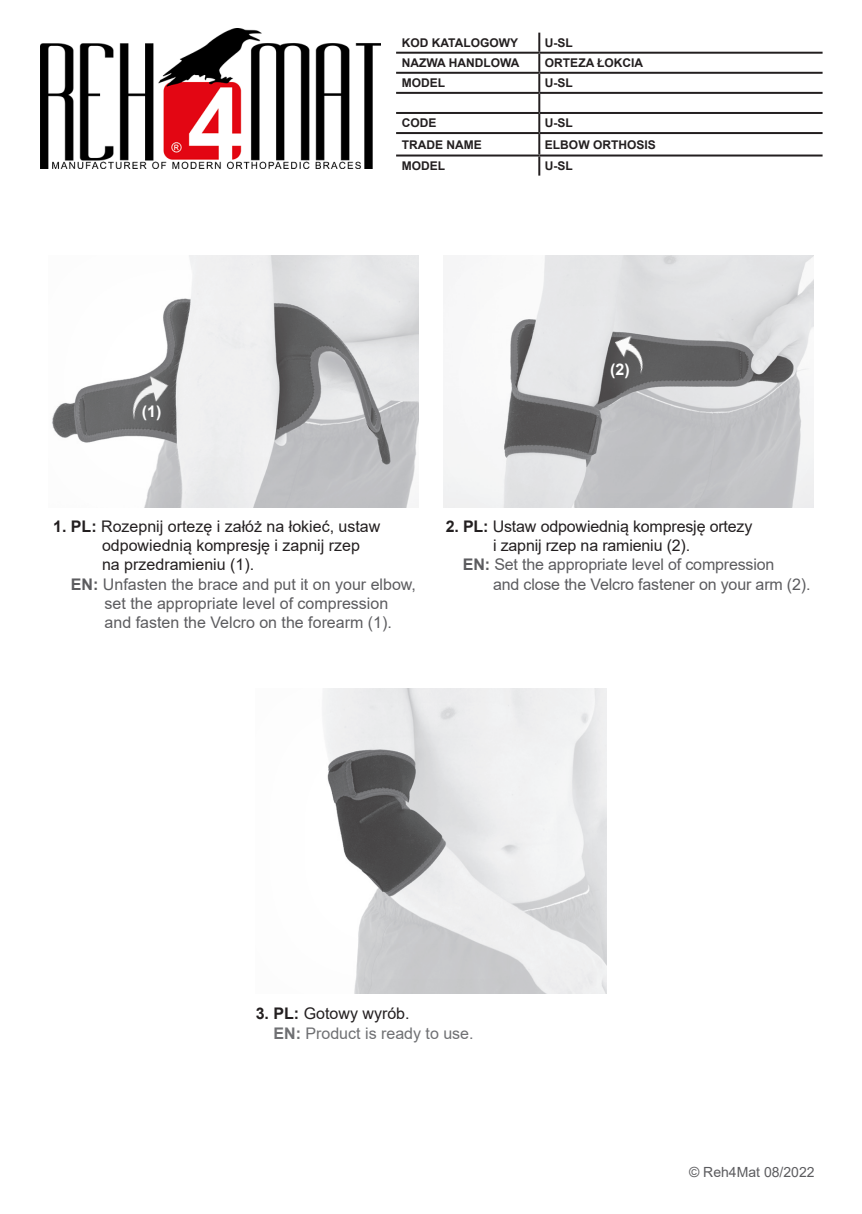
<style>
.page{position:relative;width:862px;height:1214px;background:#fff}
.page>*{position:absolute;margin:0;border:0;box-sizing:border-box;transform-origin:0 0}
.t1{font:16px "Arial";color:#5c5c5f}
.t2{font:16px "Arial";color:#231f20}
.t3{font:16px "Arial";color:#6f7073}
.t4{font:700 16px "Arial";color:#fff}
.t5{font:14px "Arial";color:#5c5c5f}
.t6{font:700 12px "Arial";color:#231f20}
.s1{font-weight:700}
</style>
<div class="page">
<div style="left:48px;top:253px;width:372px;height:256px;background:#231f20;opacity:.02"></div>
<div style="left:442px;top:253px;width:373px;height:254px;background:#231f20;opacity:.02"></div>
<hr style="left:396px;top:52px;width:143px;height:2px;background:#231f20">
<hr style="left:539px;top:52px;width:283px;height:2px;background:#231f20">
<hr style="left:396px;top:72px;width:143px;height:2px;background:#231f20">
<hr style="left:539px;top:72px;width:283px;height:2px;background:#231f20">
<hr style="left:396px;top:92px;width:143px;height:2px;background:#231f20">
<hr style="left:539px;top:92px;width:283px;height:2px;background:#231f20">
<hr style="left:396px;top:112px;width:143px;height:2px;background:#231f20">
<hr style="left:539px;top:112px;width:283px;height:2px;background:#231f20">
<svg style="left:538px;top:33px;width:2px;height:99px"></svg>
<hr style="left:396px;top:132px;width:143px;height:2px;background:#231f20">
<hr style="left:539px;top:132px;width:283px;height:2px;background:#231f20">
<hr style="left:538px;top:134px;width:2px;height:20px;background:#231f20">
<hr style="left:396px;top:154px;width:143px;height:2px;background:#231f20">
<hr style="left:539px;top:154px;width:283px;height:2px;background:#231f20">
<hr style="left:538px;top:156px;width:2px;height:20px;background:#231f20">
<img style="left:41px;top:28px;width:339px;height:140px">
<div style="left:255px;top:686px;width:353px;height:308px;background:#231f20;opacity:.02"></div>
<svg style="left:603px;top:323px;width:56px;height:56px;background:#89898a"></svg>
<svg style="left:114px;top:362px;width:64px;height:65px"></svg>
<p class="t6" style="left:402px;top:34px;width:118px">KOD KATALOGOWY</p>
<p class="t6" style="left:545px;top:34px;width:29px">U-SL</p>
<p class="t6" style="left:402px;top:54px;width:119px">NAZWA HANDLOWA</p>
<p class="t6" style="left:545px;top:54px;width:100px">ORTEZA ŁOKCIA</p>
<p class="t6" style="left:402px;top:74px;width:45px">MODEL</p>
<p class="t6" style="left:545px;top:74px;width:29px">U-SL</p>
<p class="t6" style="left:402px;top:115px;width:36px">CODE</p>
<p class="t6" style="left:545px;top:115px;width:29px">U-SL</p>
<p class="t6" style="left:402px;top:136px;width:81px">TRADE NAME</p>
<p class="t6" style="left:545px;top:136px;width:112px">ELBOW ORTHOSIS</p>
<p class="t6" style="left:402px;top:157px;width:45px">MODEL</p>
<p class="t6" style="left:545px;top:157px;width:29px">U-SL</p>
<p class="t4" style="left:142px;top:400px;width:21px">(1)</p>
<p class="t4" style="left:610px;top:358px;width:21px">(2)</p>
<p class="t2" style="left:53px;top:515px;width:329px"><span class="s1">1. PL:</span> Rozepnij ortezę i załóż na łokieć, ustaw</p>
<p class="t2" style="left:102px;top:534px;width:259px">odpowiednią kompresję i zapnij rzep</p>
<p class="t2" style="left:102px;top:553px;width:154px">na przedramieniu (1).</p>
<p class="t1" style="left:71px;top:573px;width:347px"><span class="s1">EN:</span> Unfasten the brace and put it on your elbow,</p>
<p class="t1" style="left:105px;top:592px;width:285px">set the appropriate level of compression</p>
<p class="t1" style="left:105px;top:611px;width:289px">and fasten the Velcro on the forearm (1).</p>
<p class="t2" style="left:446px;top:515px;width:308px"><span class="s1">2. PL:</span> Ustaw odpowiednią kompresję ortezy</p>
<p class="t2" style="left:493px;top:534px;width:199px">i zapnij rzep na ramieniu (2).</p>
<p class="t1" style="left:463px;top:553px;width:313px"><span class="s1">EN:</span> Set the appropriate level of compression</p>
<p class="t1" style="left:493px;top:573px;width:319px">and close the Velcro fastener on your arm (2).</p>
<p class="t2" style="left:256px;top:1002px;width:155px"><span class="s1">3. PL:</span> Gotowy wyrób.</p>
<p class="t3" style="left:273px;top:1021px;width:202px"><span class="s1">EN:</span> Product is ready to use.</p>
<p class="t5" style="left:689px;top:1161px;width:127px">© Reh4Mat 08/2022</p>
</div>
